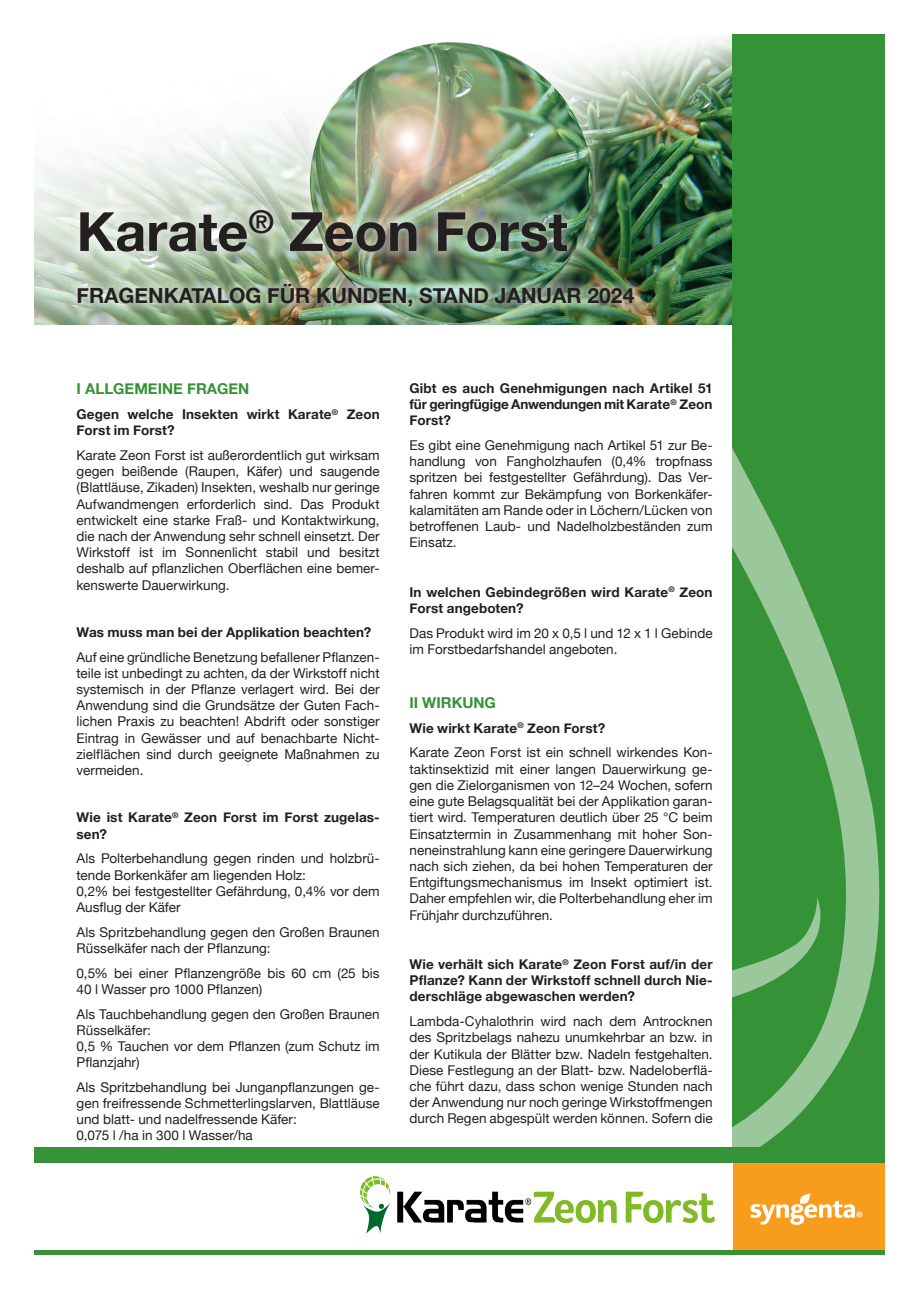
<style>
.page{position:relative;width:919px;height:1289px;background:#fff}
.page>*{position:absolute;margin:0;border:0;box-sizing:border-box;transform-origin:0 0}
.t1{font:700 54px "Helvetica Neue";letter-spacing:-.005em;color:#231f20}
.t2{font:700 21px "Helvetica Neue";color:#231f20}
.t3{font:700 15px "Helvetica Neue";color:#369237}
.t4{font:13.5px/16.2px "Helvetica Neue";color:#231f20}
.t5{font:700 13.5px/16.2px "Helvetica Neue";letter-spacing:.005em;color:#231f20}
</style>
<div class="page">
<img style="left:34px;top:36px;width:698px;height:288px">
<div style="left:732px;top:34px;width:152px;height:1220px;background:#369237"></div>
<svg style="left:732px;top:448px;width:147px;height:698px"></svg>
<div style="left:733px;top:1162px;width:151px;height:91px;background:#f89c1c"></div>
<svg style="left:750px;top:1193px;width:112px;height:31px"></svg>
<div style="left:34px;top:1146px;width:850px;height:16px;background:#369237"></div>
<hr style="left:34px;top:1250px;width:850px;height:4px;background:#369237">
<div style="left:72px;top:201px;width:503px;height:59px;background:#fff;opacity:.75"></div>
<div style="left:70px;top:275px;width:573px;height:39px;background:#fff;opacity:.75"></div>
<img style="left:338px;top:1162px;width:402px;height:93px">
<p class="t1" style="left:77px;top:189px;width:492px">Karate<sup>®</sup> Zeon Forst</p>
<p class="t2" style="left:77px;top:279px;width:559px">FRAGENKATALOG FÜR KUNDEN, STAND JANUAR 2024</p>
<p class="t3" style="left:77px;top:377px;width:174px">I ALLGEMEINE FRAGEN</p>
<p class="t5" style="left:77px;top:406px;width:304px">Gegen welche Insekten wirkt Karate<sup>®</sup> Zeon<br>Forst im Forst?</p>
<p class="t4" style="left:77px;top:448px;width:304px;text-align:justify">Karate Zeon Forst ist außerordentlich gut wirksam gegen beißende (Raupen, Käfer) und saugende (Blattläuse, Zikaden) Insekten, weshalb nur geringe Aufwandmengen erforderlich sind. Das Produkt entwickelt eine starke Fraß- und Kontaktwirkung, die nach der Anwendung sehr schnell einsetzt. Der Wirkstoff ist im Sonnenlicht stabil und besitzt deshalb auf pflanzlichen Oberflächen eine bemer&shy;kenswerte Dauerwirkung.</p>
<p class="t5" style="left:77px;top:624px;width:296px">Was muss man bei der Applikation beachten?</p>
<p class="t4" style="left:77px;top:649px;width:304px;text-align:justify">Auf eine gründliche Benetzung befallener Pflanzen&shy;teile ist unbedingt zu achten, da der Wirkstoff nicht systemisch in der Pflanze verlagert wird. Bei der Anwendung sind die Grundsätze der Guten Fach&shy;lichen Praxis zu beachten! Abdrift oder sonstiger Eintrag in Gewässer und auf benachbarte Nicht&shy;zielflächen sind durch geeignete Maßnahmen zu vermeiden.</p>
<p class="t5" style="left:77px;top:809px;width:304px">Wie ist Karate<sup>®</sup> Zeon Forst im Forst zugelas&shy;sen?</p>
<p class="t4" style="left:77px;top:851px;width:304px">Als Polterbehandlung gegen rinden und holzbrü&shy;tende Borkenkäfer am liegenden Holz:</p>
<p class="t4" style="left:77px;top:883px;width:304px">0,2% bei festgestellter Gefährdung, 0,4% vor dem<br>Ausflug der Käfer</p>
<p class="t4" style="left:77px;top:924px;width:304px">Als Spritzbehandlung gegen den Großen Braunen<br>Rüsselkäfer nach der Pflanzung:</p>
<p class="t4" style="left:77px;top:965px;width:304px">0,5% bei einer Pflanzengröße bis 60 cm (25 bis<br>40 l Wasser pro 1000 Pflanzen)</p>
<p class="t4" style="left:77px;top:1006px;width:304px">Als Tauchbehandlung gegen den Großen Braunen<br>Rüsselkäfer:</p>
<p class="t4" style="left:77px;top:1038px;width:304px">0,5 % Tauchen vor dem Pflanzen (zum Schutz im<br>Pflanzjahr)</p>
<p class="t4" style="left:77px;top:1079px;width:304px;text-align:justify">Als Spritzbehandlung bei Junganpflanzungen ge&shy;gen freifressende Schmetterlingslarven, Blattläuse und blatt- und nadelfressende Käfer:</p>
<p class="t4" style="left:77px;top:1128px;width:178px">0,075 l /ha in 300 l Wasser/ha</p>
<p class="t5" style="left:409px;top:380px;width:304px;text-align:justify">Gibt es auch Genehmigungen nach Artikel 51 für geringfügige Anwendungen mit Karate<sup>®</sup> Zeon Forst?</p>
<p class="t4" style="left:409px;top:438px;width:304px;text-align:justify">Es gibt eine Genehmigung nach Artikel 51 zur Be&shy;handlung von Fangholzhaufen (0,4% tropfnass spritzen bei festgestellter Gefährdung). Das Ver&shy;fahren kommt zur Bekämpfung von Borkenkäfer&shy;kalamitäten am Rande oder in Löchern/Lücken von betroffenen Laub- und Nadelholzbeständen zum Einsatz.</p>
<p class="t5" style="left:409px;top:584px;width:304px">In welchen Gebindegrößen wird Karate<sup>®</sup> Zeon<br>Forst angeboten?</p>
<p class="t4" style="left:409px;top:625px;width:304px">Das Produkt wird im 20 x 0,5 l und 12 x 1 l Gebinde im Forstbedarfshandel angeboten.</p>
<p class="t3" style="left:409px;top:691px;width:88px">II WIRKUNG</p>
<p class="t5" style="left:409px;top:720px;width:197px">Wie wirkt Karate<sup>®</sup> Zeon Forst?</p>
<p class="t4" style="left:409px;top:745px;width:304px;text-align:justify">Karate Zeon Forst ist ein schnell wirkendes Kon&shy;taktinsektizid mit einer langen Dauerwirkung ge&shy;gen die Zielorganismen von 12–24 Wochen, sofern eine gute Belagsqualität bei der Applikation garan&shy;tiert wird. Temperaturen deutlich über 25 °C beim Einsatztermin in Zusammenhang mit hoher Son&shy;neneinstrahlung kann eine geringere Dauerwirkung nach sich ziehen, da bei hohen Temperaturen der Entgiftungsmechanismus im Insekt optimiert ist.<br>Daher empfehlen wir, die Polterbehandlung eher im Frühjahr durchzuführen.</p>
<p class="t5" style="left:409px;top:956px;width:304px;text-align:justify">Wie verhält sich Karate<sup>®</sup> Zeon Forst auf/in der Pflanze? Kann der Wirkstoff schnell durch Nie&shy;derschläge abgewaschen werden?</p>
<p class="t4" style="left:409px;top:1013px;width:304px;text-align:justify">Lambda-Cyhalothrin wird nach dem Antrocknen des Spritzbelags nahezu unumkehrbar an bzw. in der Kutikula der Blätter bzw. Nadeln festgehalten.<br>Diese Festlegung an der Blatt- bzw. Nadeloberflä&shy;che führt dazu, dass schon wenige Stunden nach der Anwendung nur noch geringe Wirkstoffmengen durch Regen abgespült werden können. Sofern die</p>
</div>
